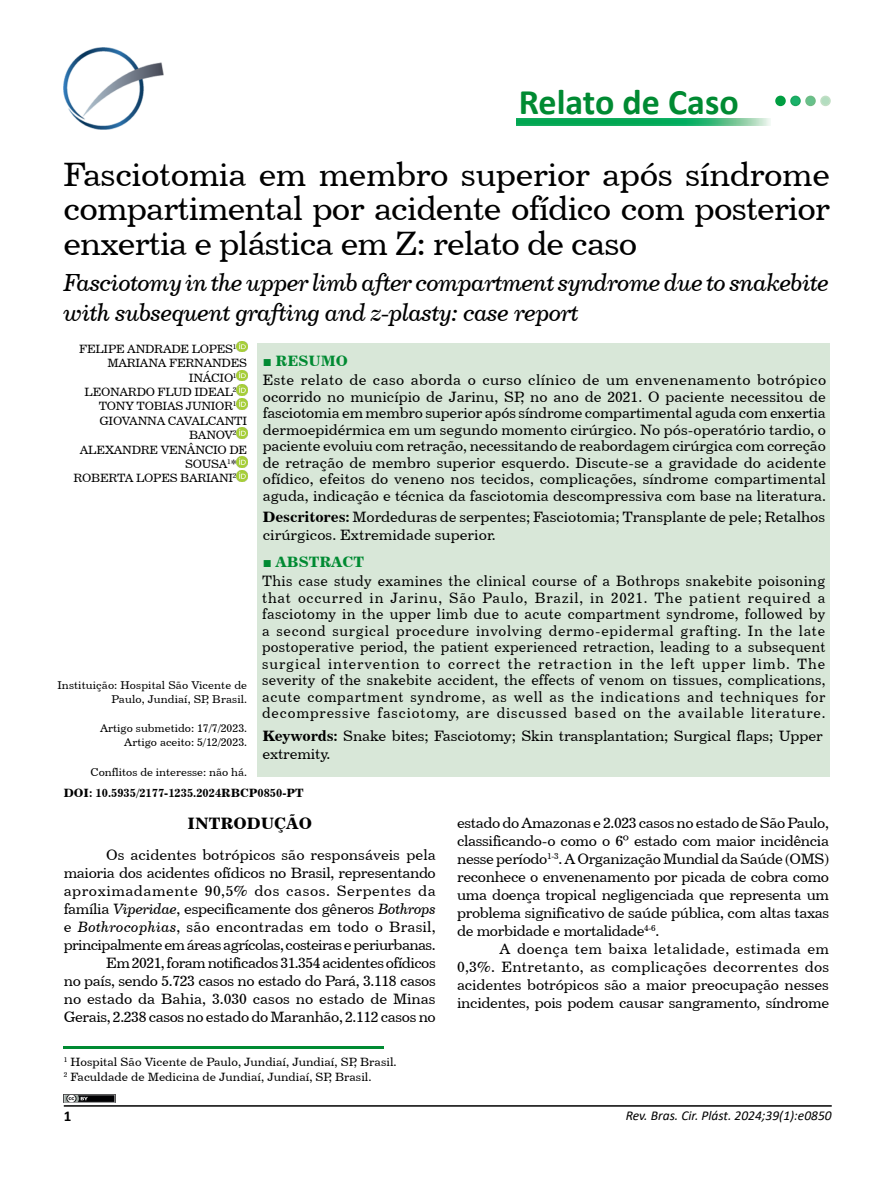
<style>
.page{position:relative;width:893px;height:1191px;background:#fff}
.page>*{position:absolute;margin:0;border:0;box-sizing:border-box;transform-origin:0 0}
.t1{font:700 36px "Calibri";color:#008a32}
.t2{font:33.75px/34.5px "Century 731 BT Roman A";letter-spacing:-.025em;color:#000;text-align:justify}
.t3{font:24.75px/29.7px "Century 731 BT Italic A";letter-spacing:-.03em;color:#000}
.t4{font:16.5px "Century 731 BT Bold A";color:#000}
.t5{font:15px/18px "Century 731 BT Roman A";letter-spacing:-.01em;color:#000;text-align:justify}
.t6{font:15px/16.5px "Century 731 BT Roman A";letter-spacing:-.01em;color:#000;text-align:justify;scale:.95 1}
.t7{font:15px "Century 731 BT Bold A";color:#008a32}
.t8{font:700 15px "Calibri";color:#000}
.t9{font:italic 13.5px "Calibri";color:#000}
.t10{font:12px "Century 731 BT Roman A";letter-spacing:-.025em;color:#000}
.t11{font:12px/15px "Century 731 BT Roman A";color:#000}
.t12{font:12px "Century 731 BT Bold A";color:#000}
.t13{font:11.25px/13.5px "Century 731 BT Roman A";color:#000;text-align:right}
.s1{font-family:"Times New Roman";font-weight:700}
.s2{font-family:"Century 731 BT Bold A"}
.s3{font-family:"Century 731 BT Italic A"}
</style>
<div class="page">
<hr style="left:64px;top:1105px;width:768px;height:1px;background:#000">
<svg style="left:236px;top:341px;width:11px;height:11px"></svg>
<svg style="left:236px;top:370px;width:11px;height:39px"></svg>
<svg style="left:236px;top:428px;width:11px;height:10px"></svg>
<svg style="left:236px;top:456px;width:11px;height:25px"></svg>
<img style="left:63px;top:47px;width:101px;height:82px">
<div style="left:258px;top:343px;width:572px;height:434px;background:#d8e7d8"></div>
<hr style="left:64px;top:1046px;width:320px;height:2px;background:#008a32">
<img style="left:64px;top:1094px;width:51px;height:9px">
<img style="left:516px;top:118px;width:254px;height:8px">
<div style="left:776px;top:96px;width:9px;height:9px;background:#009e41;border-radius:50%"></div>
<div style="left:775px;top:96px;width:11px;height:10px;border:2px solid #009e41;border-radius:50%"></div>
<div style="left:791px;top:96px;width:9px;height:9px;background:#1ab26b;border-radius:50%"></div>
<div style="left:790px;top:96px;width:11px;height:10px;border:2px solid #1aa85e;border-radius:50%"></div>
<div style="left:806px;top:96px;width:9px;height:9px;background:#66c18c;border-radius:50%"></div>
<div style="left:805px;top:96px;width:11px;height:10px;border:2px solid #6fbc85;border-radius:50%"></div>
<div style="left:821px;top:96px;width:9px;height:9px;background:#b3ddc0;border-radius:50%"></div>
<div style="left:820px;top:96px;width:11px;height:10px;border:2px solid #c1dfc4;border-radius:50%"></div>
<h1 class="t1" style="left:519px;top:76px;width:221px">Relato de Caso</h1>
<h2 class="t2" style="left:63px;top:156px;width:768px">Fasciotomia em membro superior após síndrome compartimental por acidente ofídico com posterior enxertia e plástica em Z: relato de caso</h2>
<h3 class="t3" style="left:63px;top:267px;width:767px">Fasciotomy in the upper limb after compartment syndrome due to snakebite with subsequent grafting and z-plasty: case report</h3>
<p class="t10" style="left:79px;top:341px;width:159px">FELIPE ANDRADE LOPES<sup>1</sup></p>
<p class="t10" style="left:107px;top:355px;width:141px">MARIANA FERNANDES</p>
<p class="t10" style="left:189px;top:370px;width:49px">INÁCIO<sup>1</sup></p>
<p class="t10" style="left:85px;top:384px;width:154px">LEONARDO FLUD IDEAL<sup>2</sup></p>
<p class="t10" style="left:99px;top:399px;width:139px">TONY TOBIAS JUNIOR<sup>1</sup></p>
<p class="t10" style="left:100px;top:413px;width:149px">GIOVANNA CAVALCANTI</p>
<p class="t10" style="left:189px;top:427px;width:49px">BANOV<sup>2</sup></p>
<p class="t10" style="left:80px;top:442px;width:169px">ALEXANDRE VENÂNCIO DE</p>
<p class="t10" style="left:185px;top:456px;width:53px">SOUSA<sup>1</sup>*</p>
<p class="t10" style="left:73px;top:471px;width:165px">ROBERTA LOPES BARIANI<sup>2</sup></p>
<p class="t13" style="left:57px;top:678px;width:191px">Instituição: Hospital São Vicente de<br>Paulo, Jundiaí, SP, Brasil.</p>
<p class="t13" style="left:100px;top:721px;width:148px">Artigo submetido: 17/7/2023.<br>Artigo aceito: 5/12/2023.</p>
<p class="t13" style="left:91px;top:765px;width:158px">Conflitos de interesse: não há.</p>
<p class="t7" style="left:263px;top:351px;width:87px"><span class="s1">■</span> RESUMO</p>
<p class="t5" style="left:263px;top:371px;width:565px;line-height:16.5px">Este relato de caso aborda o curso clínico de um envenenamento botrópico ocorrido no município de Jarinu, SP, no ano de 2021. O paciente necessitou de fasciotomia em membro superior após síndrome compartimental aguda com enxertia dermoepidérmica em um segundo momento cirúrgico. No pós-operatório tardio, o paciente evoluiu com retração, necessitando de reabordagem cirúrgica com correção de retração de membro superior esquerdo. Discute-se a gravidade do acidente ofídico, efeitos do veneno nos tecidos, complicações, síndrome compartimental aguda, indicação e técnica da fasciotomia descompressiva com base na literatura.</p>
<p class="t5" style="left:263px;top:508px;width:564px"><span class="s2">Descritores:</span> Mordeduras de serpentes; Fasciotomia; Transplante de pele; Retalhos cirúrgicos. Extremidade superior.</p>
<p class="t7" style="left:263px;top:552px;width:103px"><span class="s1">■</span> ABSTRACT</p>
<p class="t6" style="left:262px;top:572px;width:595px">This case study examines the clinical course of a Bothrops snakebite poisoning that occurred in Jarinu, São Paulo, Brazil, in 2021. The patient required a fasciotomy in the upper limb due to acute compartment syndrome, followed by a second surgical procedure involving dermo-epidermal grafting. In the late postoperative period, the patient experienced retraction, leading to a subsequent surgical intervention to correct the retraction in the left upper limb. The severity of the snakebite accident, the effects of venom on tissues, complications, acute compartment syndrome, as well as the indications and techniques for decompressive fasciotomy, are discussed based on the available literature.</p>
<p class="t5" style="left:262px;top:726px;width:562px"><span class="s2">Keywords:</span> Snake bites; Fasciotomy; Skin transplantation; Surgical flaps; Upper extremity.</p>
<p class="t12" style="left:64px;top:785px;width:241px">DOI: 10.5935/2177-1235.2024RBCP0850-PT</p>
<p class="t4" style="left:188px;top:813px;width:126px">INTRODUÇÃO</p>
<p class="t5" style="left:64px;top:845px;width:374px;text-align:right">Os acidentes botrópicos são responsáveis pela maioria dos acidentes ofídicos no Brasil, representando aproximadamente 90,5% dos casos. Serpentes da família <span class="s3">Viperidae</span>, especificamente dos gêneros <span class="s3">Bothrops </span>e <span class="s3">Bothrocophias</span>, são encontradas em todo o Brasil, principalmente em áreas agrícolas, costeiras e periurbanas.<br>Em 2021, foram notificados 31.354 acidentes ofídicos<br>no país, sendo 5.723 casos no estado do Pará, 3.118 casos no estado da Bahia, 3.030 casos no estado de Minas Gerais, 2.238 casos no estado do Maranhão, 2.112 casos no</p>
<p class="t11" style="left:64px;top:1054px;width:334px"><sup>1</sup> Hospital São Vicente de Paulo, Jundiaí, Jundiaí, SP, Brasil.<br><sup>2</sup> Faculdade de Medicina de Jundiaí, Jundiaí, SP, Brasil.</p>
<p class="t5" style="left:457px;top:813px;width:374px">estado do Amazonas e 2.023 casos no estado de São Paulo, classificando-o como o 6º estado com maior incidência nesse período<sup>1-3</sup>. A Organização Mundial da Saúde (OMS) reconhece o envenenamento por picada de cobra como uma doença tropical negligenciada que representa um problema significativo de saúde pública, com altas taxas de morbidade e mortalidade<sup>4-6</sup>.</p>
<p class="t5" style="left:457px;top:939px;width:374px;text-indent:43px">A doença tem baixa letalidade, estimada em 0,3%. Entretanto, as complicações decorrentes dos acidentes botrópicos são a maior preocupação nesses incidentes, pois podem causar sangramento, síndrome</p>
<p class="t8" style="left:64px;top:1105px;width:9px">1</p>
<p class="t9" style="left:626px;top:1106px;width:208px">Rev. Bras. Cir. Plást. 2024;39(1):e0850</p>
</div>
